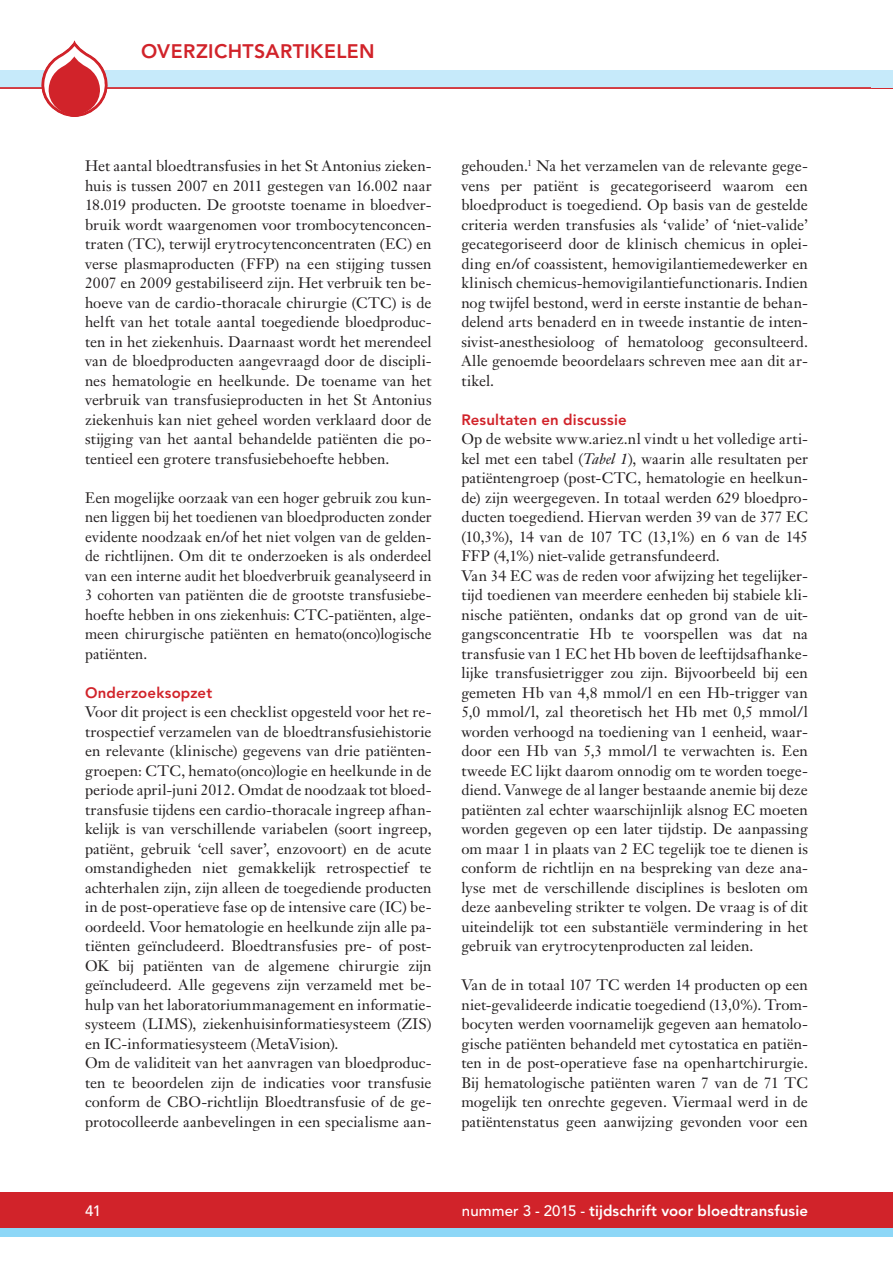
<style>
.page{position:relative;width:893px;height:1263px;background:#fff}
.page>*{position:absolute;margin:0;border:0;box-sizing:border-box;transform-origin:0 0}
.t1{font:800 19.5px "Avenir LT Std";letter-spacing:.02em;color:#d1232a}
.t2{font:15px/19.5px "Janson Text LT Std";letter-spacing:.005em;color:#231f20;text-align:justify}
.t3{font:800 15px "Avenir LT Std";letter-spacing:.005em;color:#fff}
.t4{font:800 15px "Avenir LT Std";letter-spacing:.015em;color:#d1232a}
.t5{font:500 15px "Avenir LT Std";color:#fff}
.s1{font-style:italic}
.s2{font-weight:500}
</style>
<div class="page">
<div style="left:0;top:1228px;width:893px;height:8px;background:#8dd7f7"></div>
<div style="left:0;top:1193px;width:893px;height:35px;background:#d1232a"></div>
<div style="left:0;top:70px;width:893px;height:17px;background:#c6eafa"></div>
<hr style="left:0;top:87px;width:893px;height:2px;background:#d1232a">
<svg style="left:41px;top:40px;width:67px;height:77px"></svg>
<h1 class="t1" style="left:141px;top:39px;width:235px">OVERZICHTSARTIKELEN</h1>
<p class="t2" style="left:85px;top:156px;width:348px">Het aantal bloedtransfusies in het St Antonius zieken&shy;huis is tussen 2007 en 2011 gestegen van 16.002 naar 18.019 producten. De grootste toename in bloedver&shy;bruik wordt waargenomen voor trombocytenconcen&shy;traten (TC), terwijl erytrocytenconcentraten (EC) en verse plasmaproducten (FFP) na een stijging tussen 2007 en 2009 gestabiliseerd zijn. Het verbruik ten be&shy;hoeve van de cardio-thoracale chirurgie (CTC) is de helft van het totale aantal toegediende bloedproduc&shy;ten in het ziekenhuis. Daarnaast wordt het merendeel van de bloedproducten aangevraagd door de discipli&shy;nes hematologie en heelkunde. De toename van het verbruik van transfusieproducten in het St Antonius ziekenhuis kan niet geheel worden verklaard door de stijging van het aantal behandelde patiënten die po&shy;tentieel een grotere transfusiebehoefte hebben.</p>
<p class="t2" style="left:85px;top:487px;width:348px">Een mogelijke oorzaak van een hoger gebruik zou kun&shy;nen liggen bij het toedienen van bloedproducten zonder evidente noodzaak en/of het niet volgen van de gelden&shy;de richtlijnen. Om dit te onderzoeken is als onderdeel van een interne audit het bloedverbruik geanalyseerd in 3 cohorten van patiënten die de grootste transfusiebe&shy;hoefte hebben in ons ziekenhuis: CTC-patiënten, alge&shy;meen chirurgische patiënten en hemato(onco)logische patiënten.</p>
<p class="t4" style="left:85px;top:683px;width:129px">Onderzoeksopzet</p>
<p class="t2" style="left:85px;top:702px;width:348px;text-align:left">Voor dit project is een checklist opgesteld voor het re&shy;trospectief verzamelen van de bloedtransfusiehistorie en relevante (klinische) gegevens van drie patiënten&shy;groepen: CTC, hemato(onco)logie en heelkunde in de periode april-juni 2012. Omdat de noodzaak tot bloed&shy;transfusie tijdens een cardio-thoracale ingreep afhan&shy;kelijk is van verschillende variabelen (soort ingreep, patiënt, gebruik ‘cell saver’, enzovoort) en de acute omstandigheden niet gemakkelijk retrospectief te achterhalen zijn, zijn alleen de toegediende producten in de post-operatieve fase op de intensive care (IC) be&shy;oordeeld. Voor hematologie en heelkunde zijn alle pa&shy;tiënten geïncludeerd. Bloedtransfusies pre- of post-OK bij patiënten van de algemene chirurgie zijn geïncludeerd. Alle gegevens zijn verzameld met be&shy;hulp van het laboratoriummanagement en informatie&shy;systeem (LIMS), ziekenhuisinformatiesysteem (ZIS) en IC-informatiesysteem (MetaVision).<br>Om de validiteit van het aanvragen van bloedproduc&shy;ten te beoordelen zijn de indicaties voor transfusie conform de CBO-richtlijn Bloedtransfusie of de ge&shy;protocolleerde aanbevelingen in een specialisme aan-</p>
<p class="t2" style="left:461px;top:156px;width:348px">gehouden.<sup>1</sup> Na het verzamelen van de relevante gege&shy;vens per patiënt is gecategoriseerd waarom een bloedproduct is toegediend. Op basis van de gestelde criteria werden transfusies als ‘valide’ of ‘niet-valide’ gecategoriseerd door de klinisch chemicus in oplei&shy;ding en/of coassistent, hemovigilantiemedewerker en klinisch chemicus-hemovigilantiefunctionaris. Indien nog twijfel bestond, werd in eerste instantie de behan&shy;delend arts benaderd en in tweede instantie de inten&shy;sivist-anesthesioloog of hematoloog geconsulteerd.<br>Alle genoemde beoordelaars schreven mee aan dit ar&shy;tikel.</p>
<p class="t4" style="left:461px;top:410px;width:167px">Resultaten en discussie</p>
<p class="t2" style="left:461px;top:429px;width:348px;text-align:left">Op de website www.ariez.nl vindt u het volledige arti&shy;kel met een tabel (<span class="s1">Tabel 1</span>), waarin alle resultaten per patiëntengroep (post-CTC, hematologie en heelkun&shy;de) zijn weergegeven. In totaal werden 629 bloedpro&shy;ducten toegediend. Hiervan werden 39 van de 377 EC (10,3%), 14 van de 107 TC (13,1%) en 6 van de 145<br>FFP (4,1%) niet-valide getransfundeerd.<br>Van 34 EC was de reden voor afwijzing het tegelijker&shy;tijd toedienen van meerdere eenheden bij stabiele kli&shy;nische patiënten, ondanks dat op grond van de uit&shy;gangsconcentratie Hb te voorspellen was dat na transfusie van 1 EC het Hb boven de leeftijdsafhanke&shy;lijke transfusietrigger zou zijn. Bijvoorbeeld bij een gemeten Hb van 4,8 mmol/l en een Hb-trigger van 5,0 mmol/l, zal theoretisch het Hb met 0,5 mmol/l worden verhoogd na toediening van 1 eenheid, waar&shy;door een Hb van 5,3 mmol/l te verwachten is. Een tweede EC lijkt daarom onnodig om te worden toege&shy;diend. Vanwege de al langer bestaande anemie bij deze patiënten zal echter waarschijnlijk alsnog EC moeten worden gegeven op een later tijdstip. De aanpassing om maar 1 in plaats van 2 EC tegelijk toe te dienen is conform de richtlijn en na bespreking van deze ana&shy;lyse met de verschillende disciplines is besloten om deze aanbeveling strikter te volgen. De vraag is of dit uiteindelijk tot een substantiële vermindering in het gebruik van erytrocytenproducten zal leiden.</p>
<p class="t2" style="left:461px;top:975px;width:348px">Van de in totaal 107 TC werden 14 producten op een niet-gevalideerde indicatie toegediend (13,0%). Trom&shy;bocyten werden voornamelijk gegeven aan hematolo&shy;gische patiënten behandeld met cytostatica en patiën&shy;ten in de post-operatieve fase na openhartchirurgie.<br>Bij hematologische patiënten waren 7 van de 71 TC mogelijk ten onrechte gegeven. Viermaal werd in de patiëntenstatus geen aanwijzing gevonden voor een</p>
<p class="t5" style="left:85px;top:1202px;width:17px">41</p>
<p class="t3" style="left:462px;top:1202px;width:347px"><span class="s2">nummer 3 - 2015 -</span> tijdschrift voor bloedtransfusie</p>
</div>
